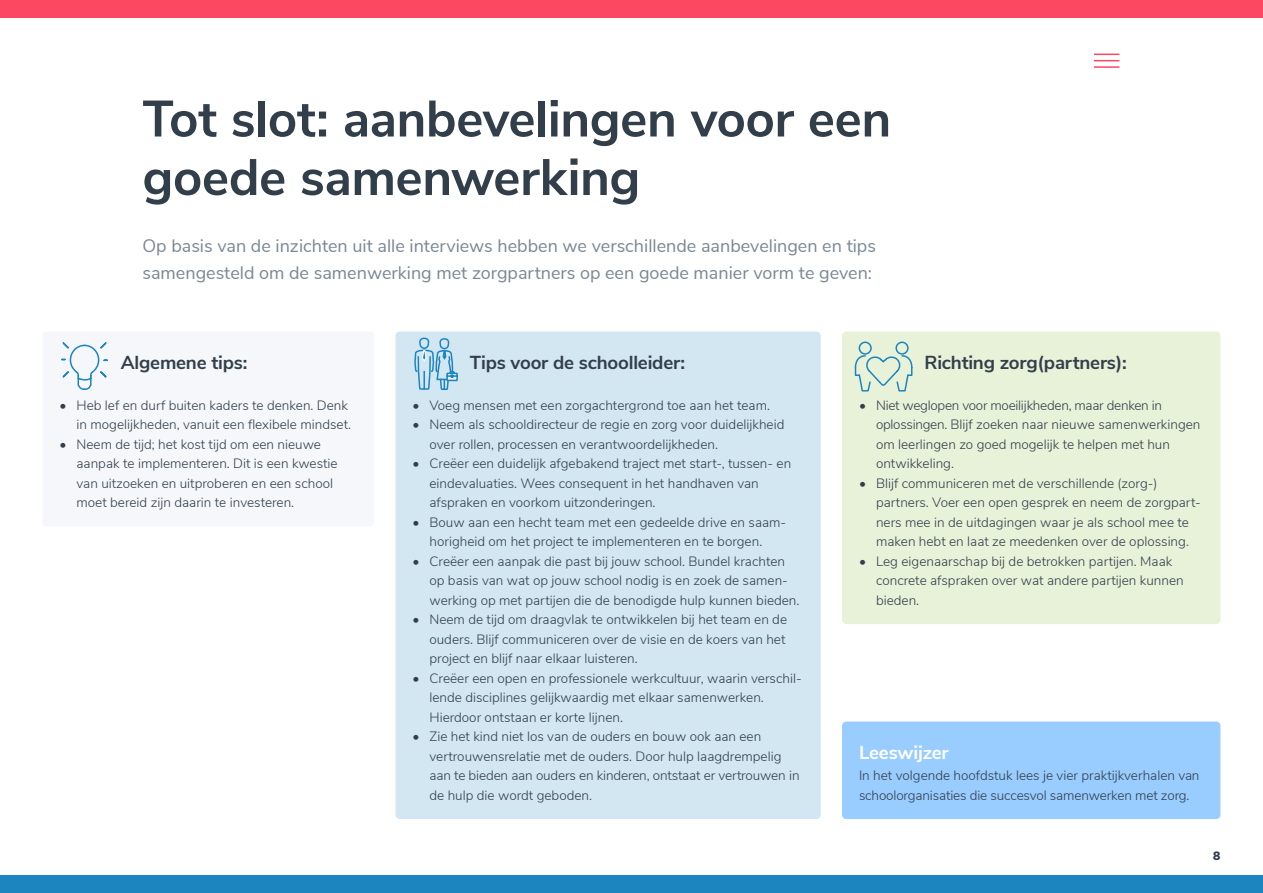
<style>
.page{position:relative;width:1263px;height:893px;background:#fff}
.page>*{position:absolute;margin:0;border:0;box-sizing:border-box;transform-origin:0 0}
.t1{font:700 51px/58.5px "Nunito Sans";letter-spacing:-.005em;color:#323f4b}
.TUSSENkop{font:700 18.75px "Nunito Sans";letter-spacing:-.01em;color:#323f4b}
.TUSSENkop-2{font:700 18.75px "Nunito Sans";letter-spacing:-.01em;color:#fff}
.INLEDING{font:18px/27px "Nunito Sans";color:#7b8794}
.BODY{font:300 13.5px/19.5px "Nunito Sans";color:#323f4b}
.t2{font:900 12px "Nunito Sans";color:#323f4b}
</style>
<div class="page">
<div style="left:0;top:0;width:1263px;height:17px;background:#fc4861"></div>
<div style="left:0;top:876px;width:1263px;height:17px;background:#1c85bf"></div>
<svg style="left:1094px;top:54px;width:25px;height:7px"></svg>
<hr style="left:1094px;top:66px;width:25px;height:2px;background:#fc4861">
<div style="left:395px;top:332px;width:426px;height:487px;background:#d2e7f2;border-radius:4px"></div>
<div style="left:842px;top:332px;width:378px;height:292px;background:#e8f2d9;border-radius:4px"></div>
<div style="left:842px;top:722px;width:378px;height:97px;background:#9cf;border-radius:4px"></div>
<div style="left:43px;top:332px;width:331px;height:194px;background:#f5f7fa;border-radius:4px"></div>
<svg style="left:414px;top:337px;width:44px;height:53px"></svg>
<svg style="left:61px;top:342px;width:47px;height:48px"></svg>
<svg style="left:854px;top:341px;width:59px;height:51px"></svg>
<p class="t1" style="left:142px;top:87px;width:750px">Tot slot: aanbevelingen voor een goede samenwerking</p>
<p class="INLEDING" style="left:142px;top:231px;width:735px">Op basis van de inzichten uit alle interviews hebben we verschillende aanbevelingen en tips samengesteld om de samenwerking met zorgpartners op een goede manier vorm te geven:</p>
<p class="TUSSENkop" style="left:121px;top:349px;width:128px">Algemene tips:</p>
<p class="BODY" style="left:60px;top:394px;width:293px;text-align:right">• Heb lef en durf buiten kaders te denken. Denk in mogelijkheden, vanuit een flexibele mindset.</p>
<p class="BODY" style="left:77px;top:433px;width:263px;text-indent:-17px">• Neem de tijd; het kost tijd om een nieuwe aanpak te implementeren. Dit is een kwestie van uitzoeken en uitproberen en een school moet bereid zijn daarin te investeren.</p>
<p class="TUSSENkop" style="left:470px;top:349px;width:217px">Tips voor de schoolleider:</p>
<p class="BODY" style="left:412px;top:394px;width:359px">• Voeg mensen met een zorgachtergrond toe aan het team.</p>
<p class="BODY" style="left:429px;top:414px;width:356px;text-indent:-17px">• Neem als schooldirecteur de regie en zorg voor duidelijkheid over rollen, processen en verantwoordelijkheden.</p>
<p class="BODY" style="left:429px;top:453px;width:363px;text-indent:-17px">• Creëer een duidelijk afgebakend traject met start-, tussen- en eindevaluaties. Wees consequent in het handhaven van afspraken en voorkom uitzonderingen.</p>
<p class="BODY" style="left:412px;top:511px;width:373px;text-align:center">• Bouw aan een hecht team met een gedeelde drive en saam&shy;horigheid om het project te implementeren en te borgen.</p>
<p class="BODY" style="left:429px;top:550px;width:371px;text-indent:-17px">• Creëer een aanpak die past bij jouw school. Bundel krachten op basis van wat op jouw school nodig is en zoek de samen&shy;werking op met partijen die de benodigde hulp kunnen bieden.</p>
<p class="BODY" style="left:429px;top:609px;width:359px;text-indent:-17px">• Neem de tijd om draagvlak te ontwikkelen bij het team en de ouders. Blijf communiceren over de visie en de koers van het project en blijf naar elkaar luisteren.</p>
<p class="BODY" style="left:429px;top:667px;width:374px;text-indent:-17px">• Creëer een open en professionele werkcultuur, waarin verschil&shy;lende disciplines gelijkwaardig met elkaar samenwerken.<br>Hierdoor ontstaan er korte lijnen.</p>
<p class="BODY" style="left:429px;top:726px;width:372px;text-indent:-17px">• Zie het kind niet los van de ouders en bouw ook aan een vertrouwensrelatie met de ouders. Door hulp laagdrempelig aan te bieden aan ouders en kinderen, ontstaat er vertrouwen in de hulp die wordt geboden.</p>
<p class="TUSSENkop" style="left:924px;top:349px;width:204px">Richting zorg(partners):</p>
<p class="BODY" style="left:876px;top:394px;width:326px;text-indent:-17px">• Niet weglopen voor moeilijkheden, maar denken in oplossingen. Blijf zoeken naar nieuwe samenwerkingen om leerlingen zo goed mogelijk te helpen met hun ontwikkeling.</p>
<p class="BODY" style="left:876px;top:472px;width:326px;text-indent:-17px">• Blijf communiceren met de verschillende (zorg-) partners. Voer een open gesprek en neem de zorgpart&shy;ners mee in de uitdagingen waar je als school mee te maken hebt en laat ze meedenken over de oplossing.</p>
<p class="BODY" style="left:876px;top:550px;width:309px;text-indent:-17px">• Leg eigenaarschap bij de betrokken partijen. Maak concrete afspraken over wat andere partijen kunnen bieden.</p>
<p class="TUSSENkop-2" style="left:859px;top:739px;width:91px">Leeswijzer</p>
<p class="BODY" style="left:859px;top:765px;width:342px">In het volgende hoofdstuk lees je vier praktijkverhalen van schoolorganisaties die succesvol samenwerken met zorg.</p>
<p class="t2" style="left:1213px;top:846px;width:9px">8</p>
</div>
